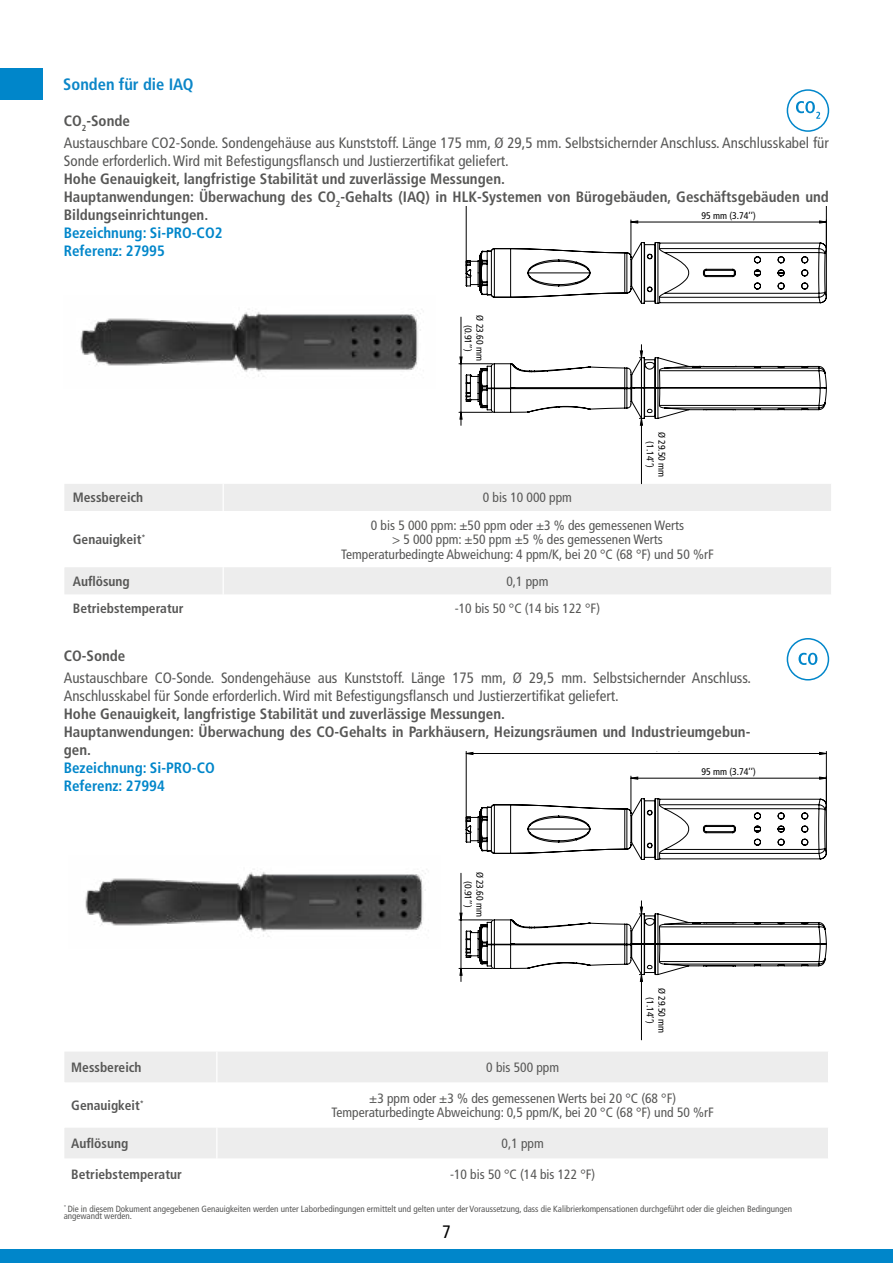
<style>
.page{position:relative;width:893px;height:1263px;background:#fff}
.page>*{position:absolute;margin:0;border:0;box-sizing:border-box;transform-origin:0 0}
.t1{font:condensed 18px "Frutiger LT Std";color:#000}
.t2{font:700 condensed 16.5px "Frutiger LT Std";color:#0b86c8}
.t3{font:condensed 15px/18px "Frutiger LT Std";color:#575756}
.t4{font:700 condensed 15px/18px "Frutiger LT Std";color:#575756}
.t5{font:700 condensed 15px/18px "Frutiger LT Std";color:#0086ca}
.t6{font:condensed 13.5px/14.5px "Frutiger LT Std";color:#575756;text-align:center}
.t7{font:700 condensed 13.5px "Frutiger LT Std";color:#575756}
.t8{font:condensed 9.75px/11.6px "Frutiger LT Std";color:#000;text-align:center}
.t9{font:condensed 9px/7.8px "Frutiger LT Std";color:#575756}
</style>
<div class="page">
<div style="left:0;top:1249px;width:893px;height:14px;background:#0086ca"></div>
<div style="left:0;top:68px;width:43px;height:32px;background:#0086ca"></div>
<svg style="left:64px;top:484px;width:767px;height:110px"></svg>
<hr style="left:64px;top:511px;width:1px;height:56px;background:#fff">
<hr style="left:223px;top:511px;width:1px;height:56px;background:#fff">
<svg style="left:223px;top:484px;width:1px;height:27px"></svg>
<svg style="left:223px;top:567px;width:1px;height:27px"></svg>
<hr style="left:641px;top:418px;width:1px;height:66px;background:#000">
<hr style="left:461px;top:317px;width:1px;height:47px;background:#000">
<hr style="left:826px;top:206px;width:1px;height:41px;background:#000">
<hr style="left:466px;top:206px;width:1px;height:65px;background:#000">
<hr style="left:466px;top:206px;width:360px;height:1px;background:#000">
<svg style="left:465px;top:220px;width:362px;height:84px"></svg>
<svg style="left:459px;top:345px;width:368px;height:81px"></svg>
<div style="left:787px;top:89px;width:42px;height:43px;border:2px solid #0086ca;border-radius:50%"></div>
<svg style="left:796px;top:101px;width:24px;height:18px"></svg>
<svg style="left:64px;top:1052px;width:764px;height:106px;fill:#ededed"></svg>
<hr style="left:64px;top:1082px;width:1px;height:46px;background:#fff">
<hr style="left:216px;top:1082px;width:1px;height:46px;background:#fff">
<hr style="left:216px;top:1051px;width:1px;height:31px;background:#fff">
<hr style="left:216px;top:1128px;width:1px;height:30px;background:#fff">
<hr style="left:641px;top:974px;width:1px;height:66px;background:#000">
<hr style="left:461px;top:873px;width:1px;height:47px;background:#000">
<hr style="left:826px;top:752px;width:1px;height:51px;background:#000">
<hr style="left:466px;top:752px;width:1px;height:76px;background:#000">
<svg style="left:466px;top:752px;width:361px;height:3px"></svg>
<svg style="left:465px;top:776px;width:362px;height:84px"></svg>
<svg style="left:459px;top:901px;width:368px;height:81px"></svg>
<div style="left:787px;top:638px;width:42px;height:42px;border:2px solid #0086ca;border-radius:50%"></div>
<svg style="left:798px;top:653px;width:19px;height:12px"></svg>
<img style="left:80px;top:310px;width:341px;height:67px">
<img style="left:85px;top:870px;width:341px;height:67px">
<p class="t2" style="left:63px;top:74px;width:132px">Sonden für die IAQ</p>
<p class="t4" style="left:64px;top:111px;width:68px">CO<sub>2</sub>-Sonde</p>
<p class="t3" style="left:64px;top:133px;width:767px">Austauschbare CO2-Sonde. Sondengehäuse aus Kunststoff. Länge 175 mm, Ø 29,5 mm. Selbstsichernder Anschluss. Anschlusskabel für<br>Sonde erforderlich. Wird mit Befestigungsflansch und Justierzertifikat geliefert.</p>
<p class="t4" style="left:64px;top:169px;width:767px">Hohe Genauigkeit, langfristige Stabilität und zuverlässige Messungen.<br>Hauptanwendungen: Überwachung des CO<sub>2</sub>-Gehalts (IAQ) in HLK-Systemen von Bürogebäuden, Geschäftsgebäuden und<br>Bildungseinrichtungen.</p>
<p class="t5" style="left:64px;top:223px;width:160px">Bezeichnung: Si-PRO-CO2<br>Referenz: 27995</p>
<p class="t8" style="left:701px;top:209px;width:56px">95 mm (3.74’’)</p>
<p class="t8" style="left:485px;top:315px;width:47px;rotate:90deg">Ø 23.60 mm (0.91’’)</p>
<p class="t8" style="left:667px;top:432px;width:47px;rotate:90deg">Ø 29.50 mm (1.14’’)</p>
<p class="t7" style="left:73px;top:490px;width:72px">Messbereich</p>
<p class="t6" style="left:483px;top:491px;width:91px">0 bis 10 000 ppm</p>
<p class="t7" style="left:73px;top:531px;width:74px">Genauigkeit<sup>*</sup></p>
<p class="t6" style="left:341px;top:518px;width:374px">0 bis 5 000 ppm: ±50 ppm oder ±3 % des gemessenen Werts<br>&gt; 5 000 ppm: ±50 ppm ±5 % des gemessenen Werts<br>Temperaturbedingte Abweichung: 4 ppm/K, bei 20 °C (68 °F) und 50 %rF</p>
<p class="t7" style="left:73px;top:573px;width:59px">Auflösung</p>
<p class="t6" style="left:506px;top:574px;width:44px">0,1 ppm</p>
<p class="t7" style="left:73px;top:600px;width:112px">Betriebstemperatur</p>
<p class="t6" style="left:455px;top:601px;width:147px">-10 bis 50 °C (14 bis 122 °F)</p>
<p class="t4" style="left:64px;top:647px;width:63px">CO-Sonde</p>
<p class="t3" style="left:64px;top:669px;width:689px">Austauschbare CO-Sonde. Sondengehäuse aus Kunststoff. Länge 175 mm, Ø 29,5 mm. Selbstsichernder Anschluss.<br>Anschlusskabel für Sonde erforderlich. Wird mit Befestigungsflansch und Justierzertifikat geliefert.</p>
<p class="t4" style="left:64px;top:705px;width:688px">Hohe Genauigkeit, langfristige Stabilität und zuverlässige Messungen.<br>Hauptanwendungen: Überwachung des CO-Gehalts in Parkhäusern, Heizungsräumen und Industrieumgebun&shy;gen.</p>
<p class="t5" style="left:64px;top:759px;width:152px">Bezeichnung: Si-PRO-CO<br>Referenz: 27994</p>
<p class="t8" style="left:701px;top:766px;width:56px">95 mm (3.74’’)</p>
<p class="t8" style="left:485px;top:871px;width:47px;rotate:90deg">Ø 23.60 mm (0.91’’)</p>
<p class="t8" style="left:667px;top:988px;width:47px;rotate:90deg">Ø 29.50 mm (1.14’’)</p>
<p class="t7" style="left:71px;top:1059px;width:72px">Messbereich</p>
<p class="t6" style="left:486px;top:1060px;width:74px">0 bis 500 ppm</p>
<p class="t7" style="left:71px;top:1097px;width:74px">Genauigkeit<sup>*</sup></p>
<p class="t6" style="left:331px;top:1091px;width:384px">±3 ppm oder ±3 % des gemessenen Werts bei 20 °C (68 °F)<br>Temperaturbedingte Abweichung: 0,5 ppm/K, bei 20 °C (68 °F) und 50 %rF</p>
<p class="t7" style="left:71px;top:1135px;width:59px">Auflösung</p>
<p class="t6" style="left:502px;top:1136px;width:44px">0,1 ppm</p>
<p class="t7" style="left:71px;top:1166px;width:112px">Betriebstemperatur</p>
<p class="t6" style="left:450px;top:1167px;width:147px">-10 bis 50 °C (14 bis 122 °F)</p>
<p class="t9" style="left:64px;top:1205px;width:730px"><sup>*</sup> Die in diesem Dokument angegebenen Genauigkeiten werden unter Laborbedingungen ermittelt und gelten unter der Voraussetzung, dass die Kalibrierkompensationen durchgeführt oder die gleichen Bedingungen angewandt werden.</p>
<p class="t1" style="left:442px;top:1221px;width:10px">7</p>
</div>
